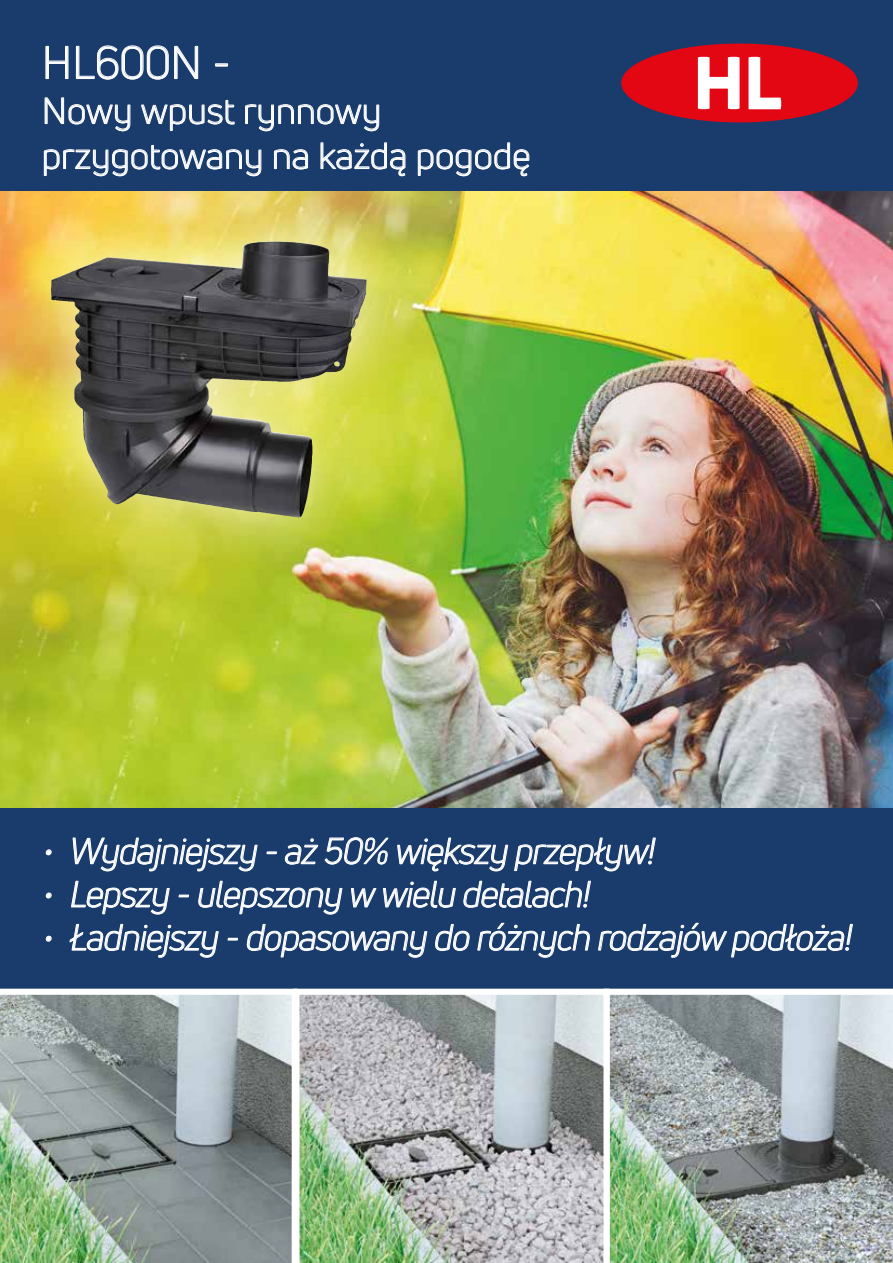
<style>
.page{position:relative;width:893px;height:1263px;background:#193c6c}
.page>*{position:absolute;margin:0;border:0;box-sizing:border-box;transform-origin:0 0}
.t1{font:45px "Uni Neue";color:#fff}
.t2{font:italic 36px "Uni Neue";letter-spacing:-.025em;color:#fff}
.t3{font:36px/45px "Uni Neue";color:#fff}
</style>
<div class="page">
<img style="left:0;top:191px;width:893px;height:617px">
<div style="left:621px;top:44px;width:237px;height:78px;background:#e30613;border-radius:50%"></div>
<svg style="left:749px;top:56px;width:32px;height:53px"></svg>
<svg style="left:698px;top:56px;width:42px;height:54px"></svg>
<div style="left:0;top:183px;width:423px;height:391px;background:#fff;opacity:.75"></div>
<img style="left:51px;top:241px;width:220px;height:72px">
<svg style="left:46px;top:849px;width:6px;height:6px"></svg>
<svg style="left:46px;top:893px;width:6px;height:5px"></svg>
<svg style="left:46px;top:936px;width:6px;height:6px"></svg>
<svg style="left:69px;top:837px;width:784px;height:121px"></svg>
<svg style="left:44px;top:45px;width:362px;height:132px"></svg>
<svg style="left:418px;top:142px;width:112px;height:35px"></svg>
<img style="left:610px;top:989px;width:283px;height:274px">
<img style="left:298px;top:989px;width:312px;height:274px">
<svg style="left:0;top:989px;width:298px;height:274px;background:#93a29b"></svg>
<p class="t1" style="left:42px;top:35px;width:190px">HL600N -</p>
<p class="t3" style="left:42px;top:88px;width:490px">Nowy wpust rynnowy przygotowany na każdą pogodę</p>
<p class="t2" style="left:43px;top:829px;width:614px">• Wydajniejszy - aż 50% większy przepływ!</p>
<p class="t2" style="left:43px;top:873px;width:549px">• Lepszy - ulepszony w wielu detalach!</p>
<p class="t2" style="left:43px;top:916px;width:811px">• Ładniejszy - dopasowany do różnych rodzajów podłoża!</p>
</div>
